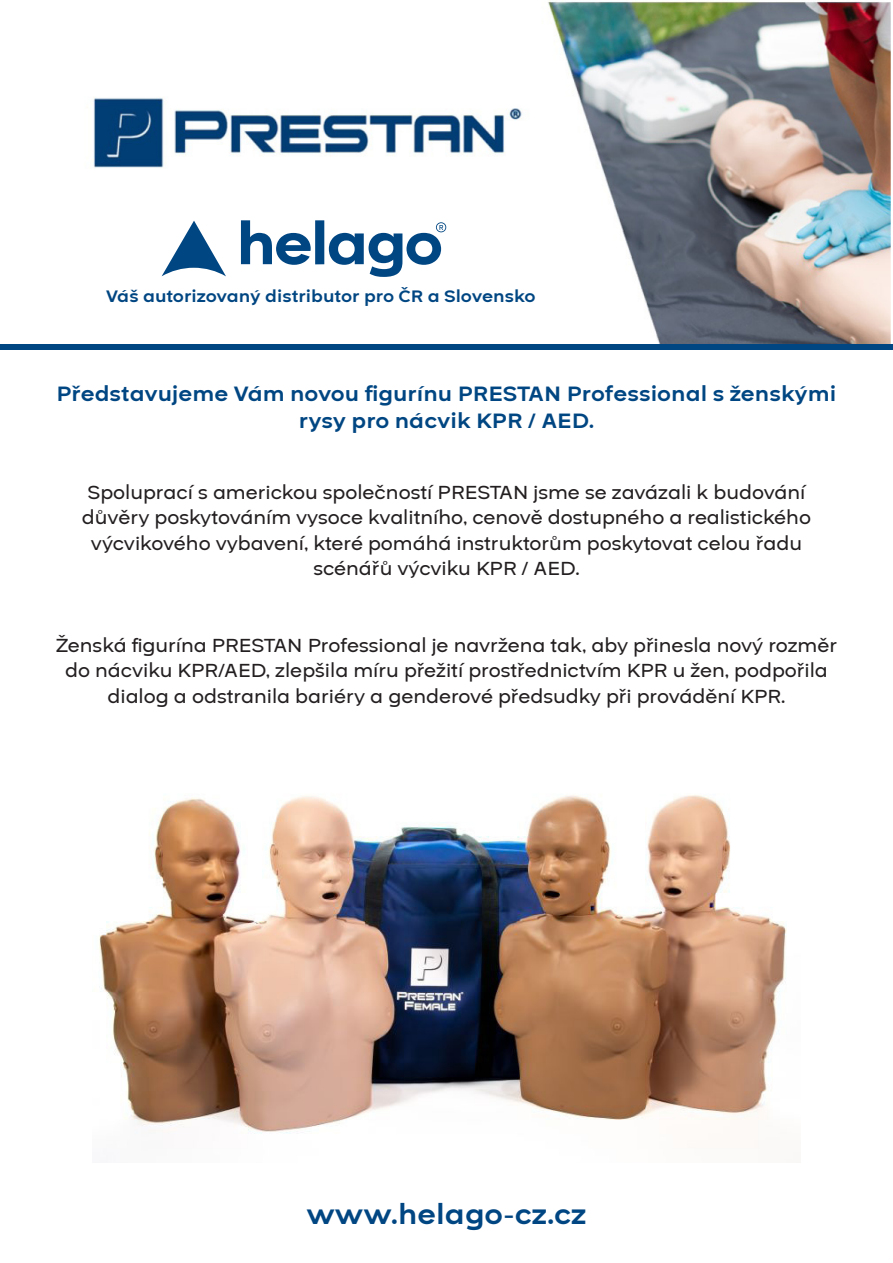
<style>
.page{position:relative;width:893px;height:1263px;background:#fff}
.page>*{position:absolute;margin:0;border:0;box-sizing:border-box;transform-origin:0 0}
.t1{font:700 30px "Horas";color:#004682}
.t2{font:700 22.5px/27px "Horas";color:#004682;text-align:center}
.t3{font:500 21px/25.2px "Horas";color:#231f20;text-align:center}
.t4{font:700 18px "Horas";color:#004682}
</style>
<div class="page">
<img style="left:93px;top:0;width:798px;height:344px">
<svg style="left:241px;top:220px;width:205px;height:57px"></svg>
<svg style="left:162px;top:221px;width:64px;height:55px"></svg>
<div style="left:0;top:344px;width:893px;height:6px;background:#004682"></div>
<img style="left:99px;top:795px;width:688px;height:339px">
<p class="t4" style="left:106px;top:286px;width:431px">Váš autorizovaný distributor pro ČR a Slovensko</p>
<p class="t2" style="left:57px;top:381px;width:781px">Představujeme Vám novou figurínu PRESTAN Professional s ženskými rysy pro nácvik KPR / AED.</p>
<p class="t3" style="left:82px;top:480px;width:731px">Spoluprací s americkou společností PRESTAN jsme se zavázali k budování důvěry poskytováním vysoce kvalitního, cenově dostupného a realistického výcvikového vybavení, které pomáhá instruktorům poskytovat celou řadu scénářů výcviku KPR / AED.</p>
<p class="t3" style="left:56px;top:633px;width:783px">Ženská figurína PRESTAN Professional je navržena tak, aby přinesla nový rozměr do nácviku KPR/AED, zlepšila míru přežití prostřednictvím KPR u žen, podpořila dialog a odstranila bariéry a genderové předsudky při provádění KPR.</p>
<p class="t1" style="left:307px;top:1197px;width:281px">www.helago-cz.cz</p>
</div>
